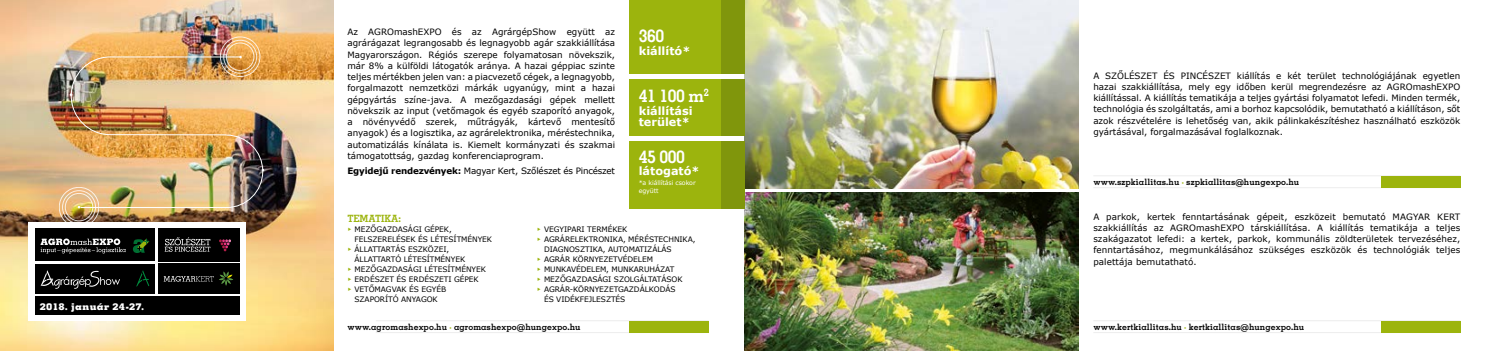
<style>
.page{position:relative;width:1489px;height:351px;background:#fff}
.page>*{position:absolute;margin:0;border:0;box-sizing:border-box;transform-origin:0 0}
.t1{font:700 17.5px "Memphis LT Pro";letter-spacing:-.025em;color:#fff}
.t2{font:700 11.25px/11.2px "Verdana";color:#fff}
.t3{font:700 10px "Memphis LT Pro";color:#9cb40d}
.t4{font:800 9.38px "Memphis LT Pro";letter-spacing:.035em;color:#fff}
.t5{font:8.75px/11.2px "Verdana";color:#000;text-align:justify}
.t6{font:700 8.75px "Memphis LT Pro";letter-spacing:.01em;color:#000}
.t7{font:8.75px "Verdana";letter-spacing:-.02em;color:#000}
.t8{font:7.5px/10px "Verdana";letter-spacing:-.01em;color:#000}
.t9{font:6.25px/7.5px "Verdana";letter-spacing:-.01em;color:#fff}
.s1{font-weight:700}
.s2{font-family:"Audi Type";color:#9cb40d}
.s3{color:#9cb40d}
</style>
<div class="page">
<img style="left:0;top:0;width:333px;height:351px">
<div style="left:226px;top:43px;width:28px;height:28px;border:1px solid #fff;border-radius:50%"></div>
<div style="left:223px;top:40px;width:34px;height:33px;border:1px solid #fff;border-radius:50%"></div>
<div style="left:220px;top:37px;width:40px;height:40px;border:1px solid #fff;border-radius:50%"></div>
<div style="left:65px;top:193px;width:28px;height:28px;border:1px solid #fff;border-radius:50%"></div>
<div style="left:62px;top:190px;width:34px;height:34px;border:1px solid #fff;border-radius:50%"></div>
<div style="left:59px;top:187px;width:40px;height:40px;border:1px solid #fff;border-radius:50%"></div>
<img style="left:70px;top:56px;width:194px;height:152px">
<div style="left:28px;top:223px;width:218px;height:98px;background:#fff"></div>
<div style="left:35px;top:296px;width:205px;height:19px;background:#000"></div>
<div style="left:35px;top:228px;width:119px;height:33px;background:#000"></div>
<svg style="left:41px;top:238px;width:85px;height:15px"></svg>
<svg style="left:133px;top:238px;width:16px;height:15px"></svg>
<div style="left:35px;top:264px;width:119px;height:30px;background:#000"></div>
<svg style="left:41px;top:270px;width:79px;height:19px"></svg>
<svg style="left:136px;top:270px;width:13px;height:16px"></svg>
<hr style="left:376px;top:332px;width:332px;height:1px;background:#ededed">
<hr style="left:376px;top:320px;width:332px;height:1px;background:#ededed">
<hr style="left:1093px;top:332px;width:367px;height:1px;background:#ededed">
<hr style="left:1093px;top:320px;width:367px;height:1px;background:#ededed">
<hr style="left:1093px;top:187px;width:367px;height:1px;background:#ededed">
<hr style="left:1093px;top:175px;width:367px;height:1px;background:#ededed">
<div style="left:629px;top:321px;width:80px;height:11px;background:#9cb40d"></div>
<div style="left:1380px;top:321px;width:80px;height:11px;background:#9cb40d"></div>
<div style="left:1380px;top:176px;width:80px;height:11px;background:#9cb40d"></div>
<img style="left:744px;top:0;width:334px;height:188px">
<img style="left:744px;top:192px;width:334px;height:159px">
<div style="left:158px;top:228px;width:82px;height:33px;background:#000"></div>
<svg style="left:165px;top:237px;width:45px;height:15px"></svg>
<svg style="left:219px;top:239px;width:12px;height:12px"></svg>
<div style="left:158px;top:263px;width:82px;height:31px;background:#000"></div>
<svg style="left:164px;top:271px;width:69px;height:15px"></svg>
<div style="left:628px;top:141px;width:116px;height:68px;background:#9cb40d"></div>
<div style="left:720px;top:141px;width:24px;height:68px;background:#80960c"></div>
<div style="left:628px;top:0;width:116px;height:74px;background:#9cb40d"></div>
<div style="left:720px;top:0;width:24px;height:74px;background:#80960c"></div>
<div style="left:628px;top:79px;width:116px;height:57px;background:#9cb40d"></div>
<div style="left:720px;top:79px;width:24px;height:57px;background:#80960c"></div>
<p class="t4" style="left:40px;top:300px;width:106px">2018. január 24-27.</p>
<p class="t5" style="left:347px;top:26px;width:269px">Az AGROmashEXPO és az AgrárgépShow együtt az agrárágazat legrangosabb és legnagyobb agár szakkiállítása Magyarországon. Régiós szerepe folyamatosan növekszik, már 8% a külföldi látogatók aránya. A hazai géppiac szinte teljes mértékben jelen van: a piacvezető cégek, a legnagyobb, forgalmazott nemzetközi márkák ugyanúgy, mint a hazai gépgyártás színe-java. A mezőgazdasági gépek mellett növekszik az input (vetőmagok és egyéb szaporító anyagok, a növényvédő szerek, műtrágyák, kártevő mentesítő anyagok) és a logisztika, az agrárelektronika, méréstechnika, automatizálás kínálata is. Kiemelt kormányzati és szakmai támogatottság, gazdag konferenciaprogram.</p>
<p class="t7" style="left:347px;top:164px;width:269px"><span class="s1">Egyidejű rendezvények:</span> Magyar Kert, Szőlészet és Pincészet</p>
<h1 class="t1" style="left:638px;top:25px;width:27px">360</h1>
<p class="t2" style="left:638px;top:45px;width:53px">kiállító*</p>
<h1 class="t1" style="left:638px;top:84px;width:72px">41 100 m<sup>2</sup></h1>
<p class="t2" style="left:638px;top:105px;width:55px">kiállítási terület*</p>
<h1 class="t1" style="left:638px;top:146px;width:48px">45 000</h1>
<p class="t2" style="left:638px;top:165px;width:62px">látogató*</p>
<p class="t9" style="left:638px;top:179px;width:58px">*a kiállítási csokor együtt</p>
<p class="t3" style="left:347px;top:212px;width:55px">TEMATIKA:</p>
<p class="t8" style="left:354px;top:224px;width:139px;text-indent:-7px"><span class="s2">•</span> MEZŐGAZDASÁGI GÉPEK,<br>FELSZERELÉSEK ÉS LÉTESÍTMÉNYEK</p>
<p class="t8" style="left:354px;top:244px;width:112px;text-indent:-7px"><span class="s2">•</span> ÁLLATTARTÁS ESZKÖZEI,<br>ÁLLATTARTÓ LÉTESÍTMÉNYEK</p>
<p class="t8" style="left:347px;top:264px;width:140px"><span class="s2">•</span> MEZŐGAZDASÁGI LÉTESÍTMÉNYEK</p>
<p class="t8" style="left:347px;top:274px;width:133px"><span class="s2">•</span> ERDÉSZET ÉS ERDÉSZETI GÉPEK</p>
<p class="t8" style="left:347px;top:284px;width:100px;text-align:center"><span class="s2">•</span> VETŐMAGVAK ÉS EGYÉB<br>SZAPORÍTÓ ANYAGOK</p>
<p class="t8" style="left:537px;top:224px;width:92px"><span class="s2">•</span> VEGYIPARI TERMÉKEK</p>
<p class="t8" style="left:544px;top:234px;width:153px;text-indent:-7px"><span class="s2">•</span> AGRÁRELEKTRONIKA, MÉRÉSTECHNIKA,<br>DIAGNOSZTIKA, AUTOMATIZÁLÁS</p>
<p class="t8" style="left:537px;top:254px;width:118px"><span class="s2">•</span> AGRÁR KÖRNYEZETVÉDELEM</p>
<p class="t8" style="left:537px;top:264px;width:139px"><span class="s2">•</span> MUNKAVÉDELEM, MUNKARUHÁZAT</p>
<p class="t8" style="left:537px;top:274px;width:147px"><span class="s2">•</span> MEZŐGAZDASÁGI SZOLGÁLTATÁSOK</p>
<p class="t8" style="left:544px;top:284px;width:133px;text-indent:-7px"><span class="s2">•</span> AGRÁR-KÖRNYEZETGAZDÁLKODÁS<br>ÉS VIDÉKFEJLESZTÉS</p>
<p class="t5" style="left:1093px;top:70px;width:368px">A SZŐLÉSZET ÉS PINCÉSZET kiállítás e két terület technológiájának egyetlen hazai szakkiállítása, mely egy időben kerül megrendezésre az AGROmashEXPO kiállítással. A kiállítás tematikája a teljes gyártási folyamatot lefedi. Minden termék, technológia és szolgáltatás, ami a borhoz kapcsolódik, bemutatható a kiállításon, sőt azok részvételére is lehetőség van, akik pálinkakészítéshez használható eszközök gyártásával, forgalmazásával foglalkoznak.</p>
<p class="t6" style="left:1093px;top:176px;width:207px">www.szpkiallitas.hu <span class="s3">·</span> szpkiallitas@hungexpo.hu</p>
<p class="t5" style="left:1093px;top:211px;width:368px">A parkok, kertek fenntartásának gépeit, eszközeit bemutató MAGYAR KERT szakkiállítás az AGROmashEXPO társkiállítása. A kiállítás tematikája a teljes szakágazatot lefedi: a kertek, parkok, kommunális zöldterületek tervezéséhez, fenntartásához, megmunkálásához szükséges eszközök és technológiák teljes palettája bemutatható.</p>
<p class="t6" style="left:347px;top:321px;width:234px">www.agromashexpo.hu <span class="s3">·</span> agromashexpo@hungexpo.hu</p>
<p class="t6" style="left:1093px;top:321px;width:212px">www.kertkiallitas.hu <span class="s3">·</span> kertkiallitas@hungexpo.hu</p>
</div>
